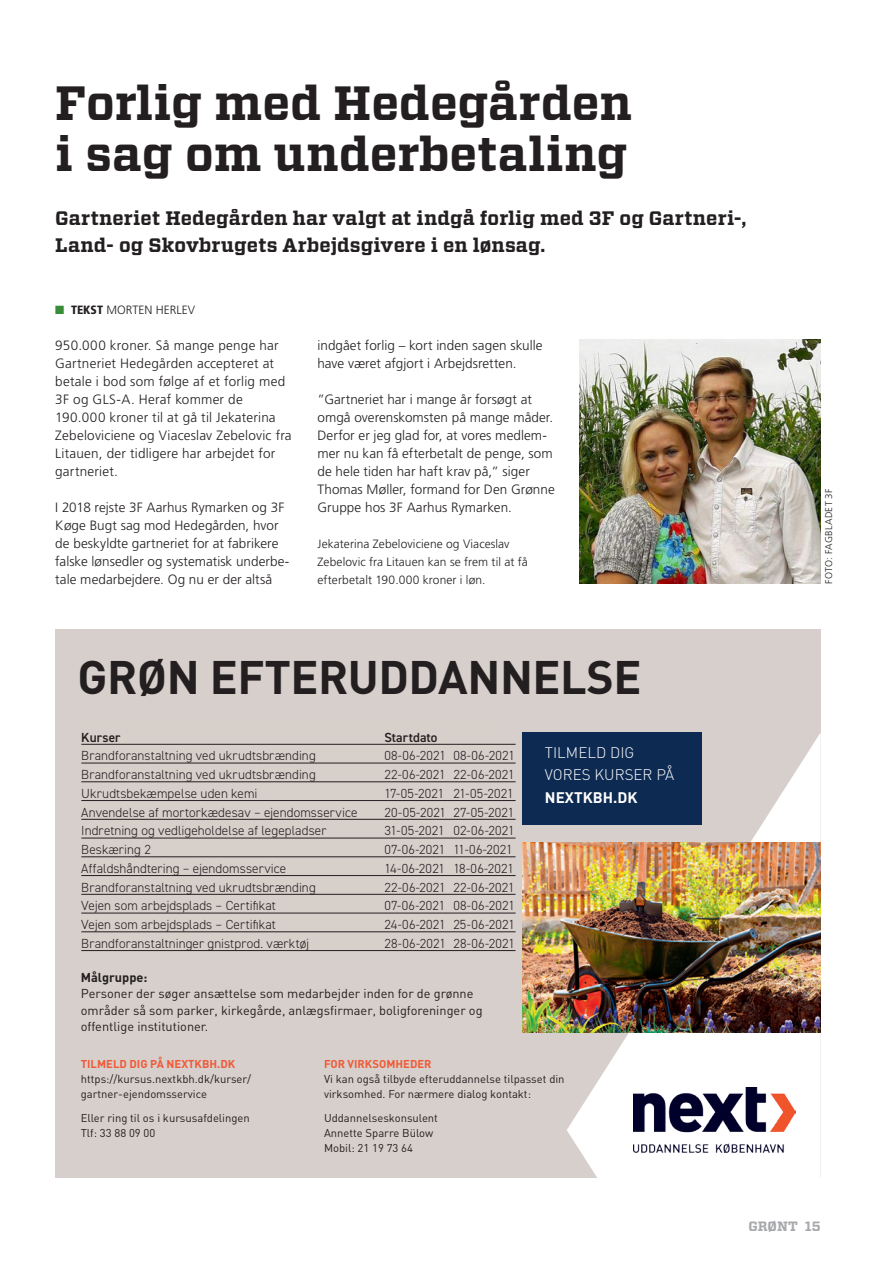
<style>
.page{position:relative;width:893px;height:1263px;background:#fff}
.page>*{position:absolute;margin:0;border:0;box-sizing:border-box;transform-origin:0 0}
.OVERSKRIFT_LILLE{font:700 48px/51px "Vitesse";letter-spacing:.005em;color:#231f20}
.t1{font:700 46.5px "DIN";letter-spacing:-.01em;color:#231f20}
.UNDERRUBRIK{font:700 19.5px/27px "Vitesse";letter-spacing:.01em;color:#231f20}
.t2{font:300 15.15px/22.5px "DIN";color:#fff}
.BRØDTEKST{font:300 13.5px/18px "Frutiger LT Std";letter-spacing:.005em;color:#231f20}
.t3{font:700 13.5px "Vitesse";color:#a8a9ad}
.t4{font:300 13.2px "DIN2014";letter-spacing:.01em;color:#231f20}
.t5{font:600 13.2px "DIN2014";letter-spacing:.005em;color:#231f20}
.t6{font:12.75px/17.2px "DIN";color:#231f20}
.BILLEDTEKST{font:300 12px/18px "Frutiger LT Std";letter-spacing:.005em;color:#231f20}
.t7{font:11.25px/15px "DIN";color:#231f20}
.FOTOGRAF{font:300 9.75px "Frutiger LT Std";letter-spacing:.035em;color:#231f20}
.s1{color:#3a8d37}
.s2{font-weight:900;font-stretch:condensed}
.s3{font-weight:700}
.s4{font-weight:700;color:#f05937}
</style>
<div class="page">
<div style="left:55px;top:629px;width:766px;height:549px;background:#d6cfcb"></div>
<svg style="left:567px;top:733px;width:254px;height:445px;fill:#fff"></svg>
<img style="left:634px;top:1087px;width:161px;height:65px">
<img style="left:522px;top:842px;width:299px;height:190px">
<div style="left:522px;top:732px;width:180px;height:92px;background:#0d2a53"></div>
<hr style="left:81px;top:744px;width:435px;height:1px;background:#231f20">
<hr style="left:81px;top:763px;width:435px;height:1px;background:#231f20">
<hr style="left:81px;top:781px;width:435px;height:1px;background:#231f20">
<hr style="left:81px;top:800px;width:435px;height:1px;background:#231f20">
<hr style="left:81px;top:819px;width:435px;height:1px;background:#231f20">
<hr style="left:81px;top:838px;width:435px;height:1px;background:#231f20">
<hr style="left:81px;top:856px;width:435px;height:1px;background:#231f20">
<hr style="left:81px;top:875px;width:435px;height:1px;background:#231f20">
<hr style="left:81px;top:894px;width:435px;height:1px;background:#231f20">
<hr style="left:81px;top:913px;width:435px;height:1px;background:#231f20">
<hr style="left:81px;top:931px;width:435px;height:1px;background:#231f20">
<hr style="left:81px;top:950px;width:435px;height:1px;background:#231f20">
<img style="left:580px;top:339px;width:241px;height:245px">
<p class="OVERSKRIFT_LILLE" style="left:55px;top:79px;width:578px">Forlig med Hedegården i sag om underbetaling</p>
<p class="UNDERRUBRIK" style="left:55px;top:205px;width:693px">Gartneriet Hedegården har valgt at indgå forlig med 3F og Gartneri-,<br>Land- og Skovbrugets Arbejdsgivere i en lønsag.</p>
<p class="BILLEDTEKST" style="left:55px;top:301px;width:141px"><span class="s1">■</span> <span class="s2">TEKST</span> MORTEN HERLEV</p>
<p class="BRØDTEKST" style="left:55px;top:336px;width:238px">950.000 kroner. Så mange penge har Gartneriet Hedegården accepteret at betale i bod som følge af et forlig med 3F og GLS-A. Heraf kommer de 190.000 kroner til at gå til Jekaterina Zebeloviciene og Viaceslav Zebelovic fra Litauen, der tidligere har arbejdet for gartneriet.</p>
<p class="BRØDTEKST" style="left:55px;top:498px;width:236px">I 2018 rejste 3F Aarhus Rymarken og 3F Køge Bugt sag mod Hedegården, hvor de beskyldte gartneriet for at fabrikere falske lønsedler og systematisk underbe&shy;tale medarbejdere. Og nu er der altså</p>
<p class="BRØDTEKST" style="left:317px;top:336px;width:227px">indgået forlig – kort inden sagen skulle have været afgjort i Arbejdsretten.</p>
<p class="BRØDTEKST" style="left:317px;top:390px;width:239px">”Gartneriet har i mange år forsøgt at omgå overenskomsten på mange måder.<br>Derfor er jeg glad for, at vores medlem&shy;mer nu kan få efterbetalt de penge, som de hele tiden har haft krav på,” siger Thomas Møller, formand for Den Grønne Gruppe hos 3F Aarhus Rymarken.</p>
<p class="BILLEDTEKST" style="left:317px;top:535px;width:212px">Jekaterina Zebeloviciene og Viaceslav<br>Zebelovic fra Litauen kan se frem til at få efterbetalt 190.000 kroner i løn.</p>
<p class="t1" style="left:78px;top:646px;width:565px">GRØN EFTERUDDANNELSE</p>
<p class="t5" style="left:81px;top:728px;width:41px">Kurser</p>
<p class="t5" style="left:384px;top:728px;width:55px">Startdato</p>
<p class="t4" style="left:81px;top:748px;width:236px">Brandforanstaltning ved ukrudtsbrænding</p>
<p class="t4" style="left:384px;top:748px;width:132px">08-06-2021 08-06-2021</p>
<p class="t4" style="left:81px;top:767px;width:236px">Brandforanstaltning ved ukrudtsbrænding</p>
<p class="t4" style="left:384px;top:767px;width:132px">22-06-2021 22-06-2021</p>
<p class="t4" style="left:81px;top:785px;width:178px">Ukrudtsbekæmpelse uden kemi</p>
<p class="t4" style="left:384px;top:785px;width:131px">17-05-2021 21-05-2021</p>
<p class="t4" style="left:81px;top:804px;width:278px">Anvendelse af mortorkædesav – ejendomsservice</p>
<p class="t4" style="left:384px;top:804px;width:131px">20-05-2021 27-05-2021</p>
<p class="t4" style="left:81px;top:823px;width:247px">Indretning og vedligeholdelse af legepladser</p>
<p class="t4" style="left:384px;top:823px;width:132px">31-05-2021 02-06-2021</p>
<p class="t4" style="left:81px;top:842px;width:71px">Beskæring 2</p>
<p class="t4" style="left:384px;top:842px;width:130px">07-06-2021 11-06-2021</p>
<p class="t4" style="left:81px;top:860px;width:206px">Affaldshåndtering – ejendomsservice</p>
<p class="t4" style="left:384px;top:860px;width:131px">14-06-2021 18-06-2021</p>
<p class="t4" style="left:81px;top:879px;width:236px">Brandforanstaltning ved ukrudtsbrænding</p>
<p class="t4" style="left:384px;top:879px;width:132px">22-06-2021 22-06-2021</p>
<p class="t4" style="left:81px;top:898px;width:196px">Vejen som arbejdsplads – Certifikat</p>
<p class="t4" style="left:384px;top:898px;width:132px">07-06-2021 08-06-2021</p>
<p class="t4" style="left:81px;top:917px;width:196px">Vejen som arbejdsplads – Certifikat</p>
<p class="t4" style="left:384px;top:917px;width:132px">24-06-2021 25-06-2021</p>
<p class="t4" style="left:81px;top:935px;width:229px">Brandforanstaltninger gnistprod. værktøj</p>
<p class="t4" style="left:384px;top:935px;width:132px">28-06-2021 28-06-2021</p>
<p class="t6" style="left:81px;top:729px;width:81px"><span class="s3">Kurser<br></span>Grønne anlæg</p>
<p class="t6" style="left:415px;top:746px;width:47px">12. april</p>
<p class="t6" style="left:81px;top:764px;width:182px">Ukrudtsbekæmpelse uden kemi</p>
<p class="t6" style="left:415px;top:764px;width:43px">17. maj</p>
<p class="t6" style="left:81px;top:781px;width:155px">Grundlæggende beskæring</p>
<p class="t6" style="left:415px;top:781px;width:55px">17. marts</p>
<p class="t6" style="left:81px;top:798px;width:107px">Udvidet beskæring</p>
<p class="t6" style="left:336px;top:798px;width:42px">07. juni</p>
<p class="t6" style="left:81px;top:815px;width:183px">Betjening af udendørs maskiner</p>
<p class="t6" style="left:415px;top:815px;width:43px">25. maj</p>
<p class="t6" style="left:415px;top:833px;width:43px">31. maj</p>
<p class="t6" style="left:81px;top:867px;width:239px">Affaldshåndtering<br>Brandforanstaltning ved ukrudtsbrænding</p>
<p class="t6" style="left:415px;top:884px;width:47px">08. april</p>
<p class="t6" style="left:81px;top:902px;width:172px">Brandforanstaltning ved gnist.<br>Vejen som arbejdsplads</p>
<p class="t6" style="left:415px;top:919px;width:47px">20. april</p>
<p class="t6" style="left:81px;top:969px;width:403px;line-height:16.5px"><span class="s3">Målgruppe:<br></span>Personer der søger ansættelse som medarbejder inden for de grønne områder så som parker, kirkegårde, anlægsfirmaer, boligforeninger og offentlige institutioner.</p>
<p class="t2" style="left:545px;top:741px;width:131px">TILMELD DIG<br>VORES KURSER PÅ<br><span class="s3">NEXTKBH.DK</span></p>
<p class="t7" style="left:81px;top:1057px;width:172px"><span class="s4">TILMELD DIG PÅ NEXTKBH.DK </span>https://kursus.nextkbh.dk/kurser/ gartner-ejendomsservice</p>
<p class="t7" style="left:81px;top:1111px;width:171px">Eller ring til os i kursusafdelingen<br>Tlf: 33 88 09 00</p>
<p class="t7" style="left:324px;top:1057px;width:242px"><span class="s4">FOR VIRKSOMHEDER<br></span>Vi kan også tilbyde efteruddannelse tilpasset din virksomhed. For nærmere dialog kontakt:</p>
<p class="t7" style="left:324px;top:1111px;width:116px">Uddannelseskonsulent<br>Annette Sparre Bülow<br>Mobil: 21 19 73 64</p>
<p class="FOTOGRAF" style="left:823px;top:584px;width:97px;rotate:-90deg">FOTO: FAGBLADET 3F</p>
<p class="t3" style="left:748px;top:1217px;width:74px">GRØNT 15</p>
</div>
